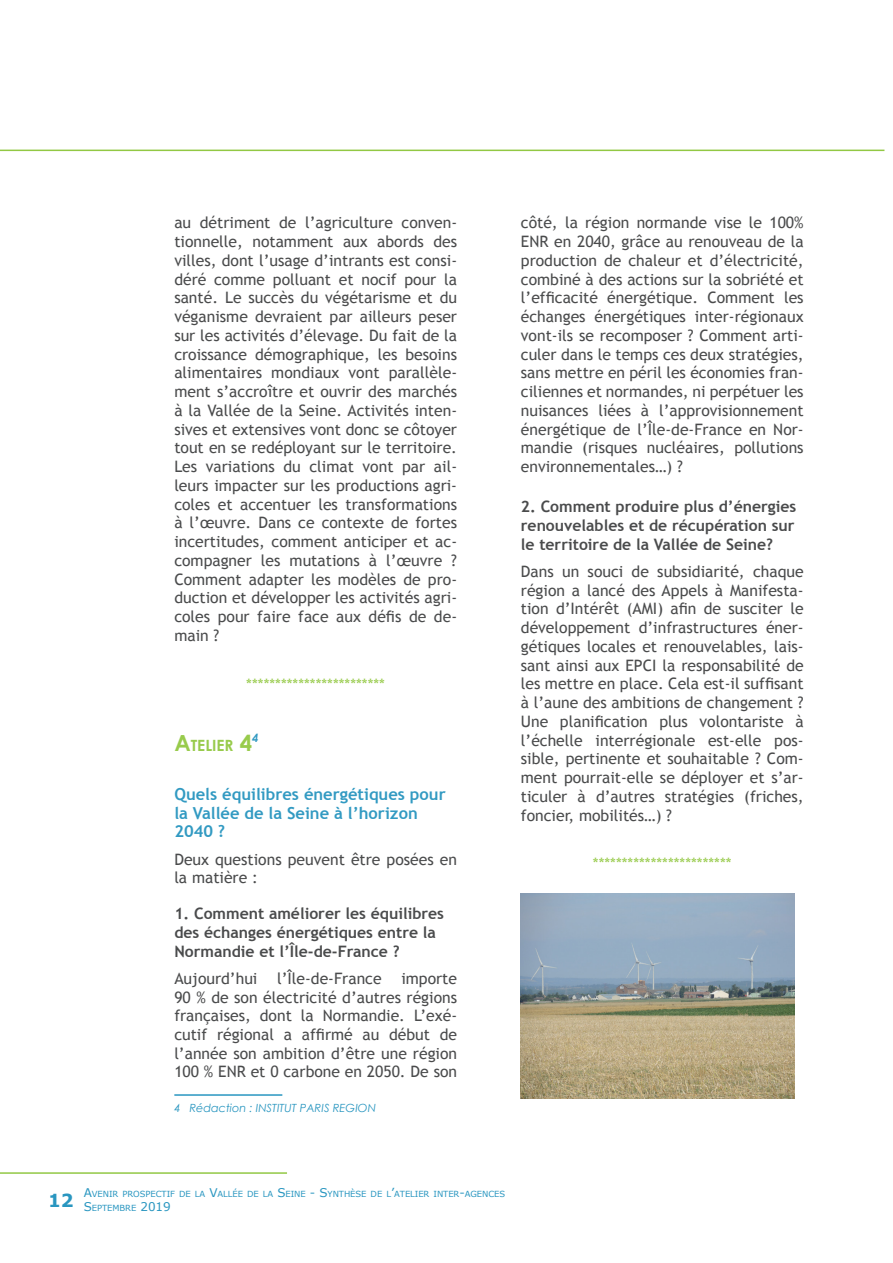
<style>
.page{position:relative;width:893px;height:1263px;background:#fff}
.page>*{position:absolute;margin:0;border:0;box-sizing:border-box;transform-origin:0 0}
.t1{font:700 16.5px/18.8px "Trebuchet MS";color:#329ac2}
.t2{font:15.75px/18.8px "Trebuchet MS";color:#4a4b4c;text-align:justify}
.t3{font:700 15.75px/18.8px "Trebuchet MS";color:#4a4b4c}
.t4{font:15.75px "Trebuchet MS";color:#98cb4c}
.t5{font:700 15.6px "Century Gothic";color:#98cb4c}
.t6{font:italic 11.25px "Century Gothic";color:#2996c0}
.t7{font:8.4px/13.5px "Verdana";letter-spacing:-.005em;color:#2996c0}
.s1{font-size:22.2px}
.s2{font-size:12px}
</style>
<div class="page">
<hr style="left:0;top:150px;width:884px;height:1px;background:#92c844">
<hr style="left:0;top:1172px;width:287px;height:2px;background:#92c844">
<hr style="left:174px;top:1094px;width:108px;height:2px;background:#2996c0">
<img style="left:521px;top:893px;width:273px;height:205px">
<p class="t2" style="left:174px;top:214px;width:284px">au détriment de l’agriculture conven&shy;tionnelle, notamment aux abords des villes, dont l’usage d’intrants est consi&shy;déré comme polluant et nocif pour la santé. Le succès du végétarisme et du véganisme devraient par ailleurs peser sur les activités d’élevage. Du fait de la croissance démographique, les besoins alimentaires mondiaux vont parallèle&shy;ment s’accroître et ouvrir des marchés à la Vallée de la Seine. Activités inten&shy;sives et extensives vont donc se côtoyer tout en se redéployant sur le territoire.<br>Les variations du climat vont par ail&shy;leurs impacter sur les productions agri&shy;coles et accentuer les transformations à l’œuvre. Dans ce contexte de fortes incertitudes, comment anticiper et ac&shy;compagner les mutations à l’œuvre ?<br>Comment adapter les modèles de pro&shy;duction et développer les activités agri&shy;coles pour faire face aux défis de de&shy;main ?</p>
<p class="t4" style="left:246px;top:675px;width:140px">************************</p>
<p class="t5" style="left:174px;top:734px;width:86px"><span class="s1">A</span>TELIER <span class="s1">4</span><sup>4</sup></p>
<p class="t1" style="left:174px;top:784px;width:273px">Quels équilibres énergétiques pour la Vallée de la Seine à l’horizon<br>2040 ?</p>
<p class="t2" style="left:174px;top:850px;width:284px">Deux questions peuvent être posées en la matière :</p>
<p class="t3" style="left:174px;top:904px;width:271px">1. Comment améliorer les équilibres des échanges énergétiques entre la<br>Normandie et l’Île-de-France ?</p>
<p class="t2" style="left:174px;top:969px;width:284px">Aujourd’hui l’Île-de-France importe 90 % de son électricité d’autres régions françaises, dont la Normandie. L’exé&shy;cutif régional a affirmé au début de l’année son ambition d’être une région 100 % ENR et 0 carbone en 2050. De son</p>
<p class="t6" style="left:174px;top:1100px;width:203px">4 Rédaction : INSTITUT PARIS REGION</p>
<p class="t2" style="left:521px;top:214px;width:284px">côté, la région normande vise le 100% ENR en 2040, grâce au renouveau de la production de chaleur et d’électricité, combiné à des actions sur la sobriété et l’efficacité énergétique. Comment les échanges énergétiques inter-régionaux vont-ils se recomposer ? Comment arti&shy;culer dans le temps ces deux stratégies, sans mettre en péril les économies fran&shy;ciliennes et normandes, ni perpétuer les nuisances liées à l’approvisionnement énergétique de l’Île-de-France en Nor&shy;mandie (risques nucléaires, pollutions environnementales…) ?</p>
<p class="t3" style="left:521px;top:497px;width:277px;text-align:justify">2. Comment produire plus d’énergies renouvelables et de récupération sur le territoire de la Vallée de Seine?</p>
<p class="t2" style="left:521px;top:562px;width:284px">Dans un souci de subsidiarité, chaque région a lancé des Appels à Manifesta&shy;tion d’Intérêt (AMI) afin de susciter le développement d’infrastructures éner&shy;gétiques locales et renouvelables, lais&shy;sant ainsi aux EPCI la responsabilité de les mettre en place. Cela est-il suffisant à l’aune des ambitions de changement ?<br>Une planification plus volontariste à l’échelle interrégionale est-elle pos&shy;sible, pertinente et souhaitable ? Com&shy;ment pourrait-elle se déployer et s’ar&shy;ticuler à d’autres stratégies (friches, foncier, mobilités…) ?</p>
<p class="t4" style="left:593px;top:854px;width:140px">************************</p>
<p class="t7" style="left:48px;top:1187px;width:458px;text-indent:35px"><span class="s2">A</span>VENIR PROSPECTIF DE LA <span class="s2">V</span>ALLÉE DE LA <span class="s2">S</span> EINE <span class="s2">- S</span>YNTHÈSE DE L<span class="s2">’</span>ATELIER INTER<span class="s2">-</span>AGENCES<br><sup>12</sup> <span class="s2">S</span>EPTEMBRE <span class="s2">2019</span></p>
</div>
